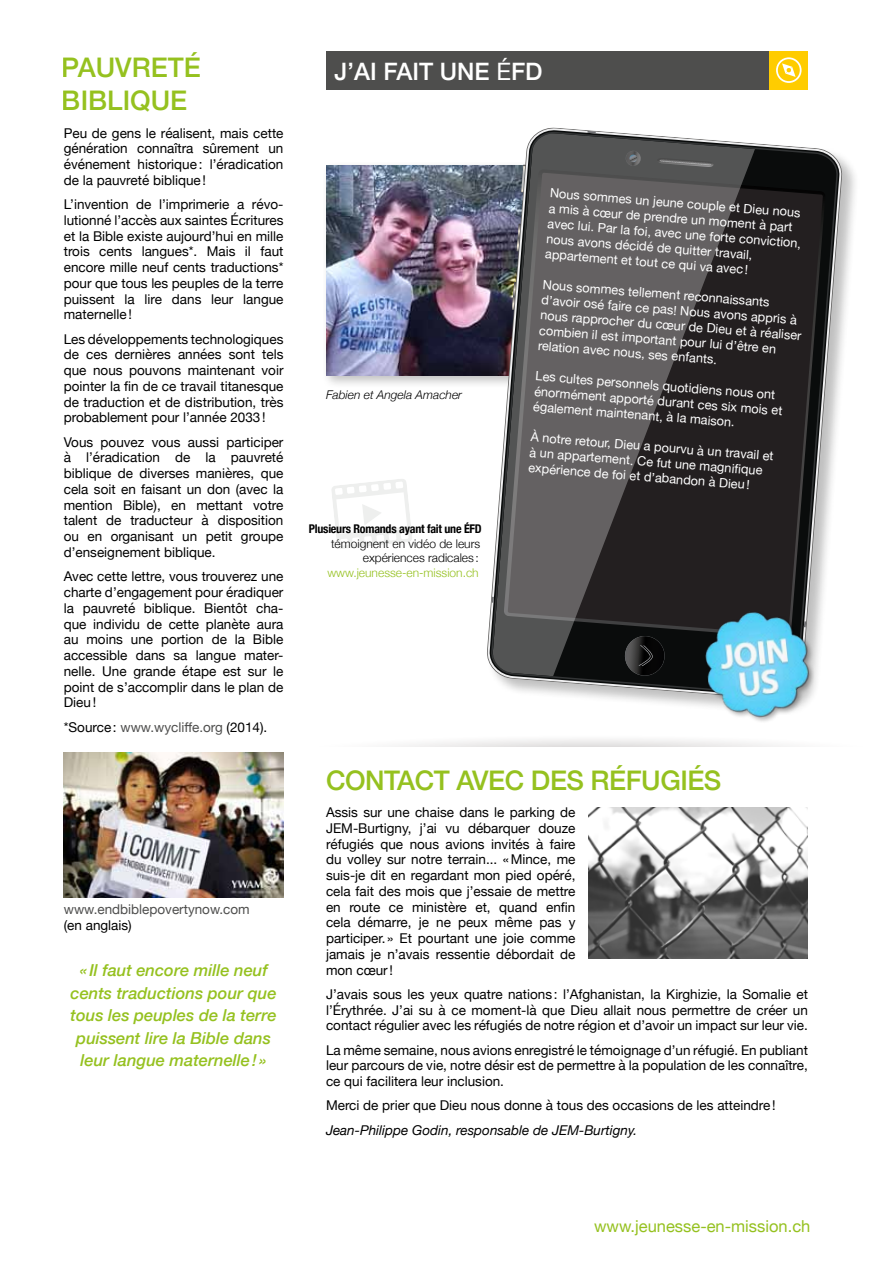
<style>
.page{position:relative;width:893px;height:1263px;background:#fff}
.page>*{position:absolute;margin:0;border:0;box-sizing:border-box;transform-origin:0 0}
.t1{font:500 27px/32.4px "Helvetica Neue";letter-spacing:-.015em;color:#95c11f}
.t2{font:500 24px "Helvetica Neue";color:#fff}
.t3{font:italic 500 16.5px/22.5px "Helvetica Neue";color:#95c11f;text-align:center}
.t4{font:16.5px "Helvetica Neue";color:#95c11f}
.t5{font:13.5px/15.8px "Helvetica Neue";color:#000;text-align:justify}
.t6{font:13.5px "Helvetica Neue";color:#4e4e4d}
.t7{font:italic 13.5px "Helvetica Neue";color:#000}
.t8{font:12.75px/15.3px "Helvetica Neue";color:#fff}
.t9{font:300 12px/14.4px "Helvetica Neue";color:#000;text-align:right}
.t10{font:700 condensed 12px "Helvetica Neue";letter-spacing:-.02em;color:#000}
.t11{font:300 12px "Helvetica Neue";color:#95c11f}
.t12{font:italic 300 12px "Helvetica Neue";color:#000}
.s1{color:#000}
.s2{font-weight:400}
</style>
<div class="page">
<svg style="left:403px;top:739px;width:376px;height:7px"></svg>
<svg style="left:332px;top:479px;width:80px;height:70px"></svg>
<div style="left:321px;top:161px;width:228px;height:227px;background:#000;opacity:.25"></div>
<img style="left:326px;top:166px;width:160px;height:209px">
<div style="left:486px;top:127px;width:373px;height:589px;background:#000;opacity:.25"></div>
<svg style="left:492px;top:132px;width:345px;height:562px"></svg>
<svg style="left:755px;top:173px;width:68px;height:462px;background:#2c292a"></svg>
<svg style="left:492px;top:132px;width:263px;height:544px;background:#4d4b4c"></svg>
<div style="left:326px;top:51px;width:482px;height:38px;background:#4e4e4d"></div>
<div style="left:770px;top:51px;width:38px;height:38px;background:#fc0"></div>
<svg style="left:776px;top:57px;width:25px;height:26px"></svg>
<img style="left:699px;top:606px;width:117px;height:116px">
<img style="left:588px;top:808px;width:220px;height:151px">
<img style="left:64px;top:752px;width:219px;height:145px">
<h1 class="t1" style="left:62px;top:51px;width:141px">PAUVRETÉ<br>BIBLIQUE</h1>
<p class="t5" style="left:64px;top:125px;width:221px">Peu de gens le réalisent, mais cette génération connaîtra sûrement un événement historique: l’éradication de la pauvreté biblique!</p>
<p class="t5" style="left:64px;top:196px;width:221px">L’invention de l’imprimerie a révo&shy;lutionné l’accès aux saintes Écritures et la Bible existe aujourd’hui en mille trois cents langues*. Mais il faut encore mille neuf cents traductions* pour que tous les peuples de la terre puissent la lire dans leur langue maternelle!</p>
<p class="t5" style="left:64px;top:331px;width:221px">Les développements technologiques de ces dernières années sont tels que nous pouvons maintenant voir pointer la fin de ce travail titanesque de traduction et de distribution, très probablement pour l’année 2033!</p>
<p class="t5" style="left:64px;top:434px;width:221px">Vous pouvez vous aussi participer à l’éradication de la pauvreté biblique de diverses manières, que cela soit en faisant un don (avec la mention Bible), en mettant votre talent de traducteur à disposition ou en organisant un petit groupe d’enseignement biblique.</p>
<p class="t5" style="left:64px;top:568px;width:221px">Avec cette lettre, vous trouverez une charte d’engagement pour éradiquer la pauvreté biblique. Bientôt cha&shy;que individu de cette planète aura au moins une portion de la Bible accessible dans sa langue mater&shy;nelle. Une grande étape est sur le point de s’accomplir dans le plan de Dieu!</p>
<p class="t6" style="left:64px;top:719px;width:205px"><span class="s1">*Source:</span> www.wycliffe.org <span class="s1">(2014).</span></p>
<p class="t6" style="left:64px;top:901px;width:187px">www.endbiblepovertynow.com</p>
<p class="t5" style="left:64px;top:917px;width:69px">(en anglais)</p>
<p class="t3" style="left:71px;top:959px;width:208px">« Il faut encore mille neuf cents traductions pour que tous les peuples de la terre puissent lire la Bible dans leur langue maternelle! »</p>
<h2 class="t2" style="left:334px;top:56px;width:210px">J’AI FAIT UNE <span class="s2">É</span>FD</h2>
<p class="t12" style="left:326px;top:388px;width:138px">Fabien et Angela Amacher</p>
<p class="t10" style="left:309px;top:522px;width:174px">Plusieurs Romands ayant fait une ÉFD</p>
<p class="t9" style="left:331px;top:536px;width:151px">témoignent en vidéo de leurs expériences radicales :</p>
<p class="t11" style="left:327px;top:565px;width:153px">www.jeunesse-en-mission.ch</p>
<p class="t8" style="left:550px;top:186px;width:256px;rotate:4deg">Nous sommes un jeune couple et Dieu nous a mis à cœur de prendre un moment à part avec lui. Par la foi, avec une forte conviction, nous avons décidé de quitter travail, appartement et tout ce qui va avec!</p>
<p class="t8" style="left:543px;top:278px;width:264px;rotate:4deg">Nous sommes tellement reconnaissants d’avoir osé faire ce pas! Nous avons appris à nous rapprocher du cœur de Dieu et à réaliser combien il est important pour lui d’être en relation avec nous, ses enfants.</p>
<p class="t8" style="left:536px;top:369px;width:250px;rotate:4deg">Les cultes personnels quotidiens nous ont énormément apporté durant ces six mois et également maintenant, à la maison.</p>
<p class="t8" style="left:531px;top:430px;width:245px;rotate:4deg">À notre retour, Dieu a pourvu à un travail et à un appartement. Ce fut une magnifi que expérience de foi et d’abandon à Dieu!</p>
<h1 class="t1" style="left:326px;top:764px;width:397px">CONTACT AVEC DES RÉFUGIÉS</h1>
<p class="t5" style="left:326px;top:804px;width:251px">Assis sur une chaise dans le parking de JEM-Burtigny, j’ai vu débarquer douze réfugiés que nous avions invités à faire du volley sur notre terrain... «Mince, me suis-je dit en regardant mon pied opéré, cela fait des mois que j’essaie de mettre en route ce ministère et, quand enfin cela démarre, je ne peux même pas y participer. » Et pourtant une joie comme jamais je n’avais ressentie débordait de mon cœur!</p>
<p class="t5" style="left:326px;top:986px;width:483px">J’avais sous les yeux quatre nations: l’Afghanistan, la Kirghizie, la Somalie et l’Érythrée. J’ai su à ce moment-là que Dieu allait nous permettre de créer un contact régulier avec les réfugiés de notre région et d’avoir un impact sur leur vie.</p>
<p class="t5" style="left:326px;top:1042px;width:483px">La même semaine, nous avions enregistré le témoignage d’un réfugié. En publiant leur parcours de vie, notre désir est de permettre à la population de les connaître, ce qui facilitera leur inclusion.</p>
<p class="t5" style="left:326px;top:1097px;width:451px">Merci de prier que Dieu nous donne à tous des occasions de les atteindre!</p>
<p class="t7" style="left:326px;top:1122px;width:313px">Jean-Philippe Godin, responsable de JEM-Burtigny.</p>
<p class="t4" style="left:594px;top:1216px;width:218px">www.jeunesse-en-mission.ch</p>
</div>
